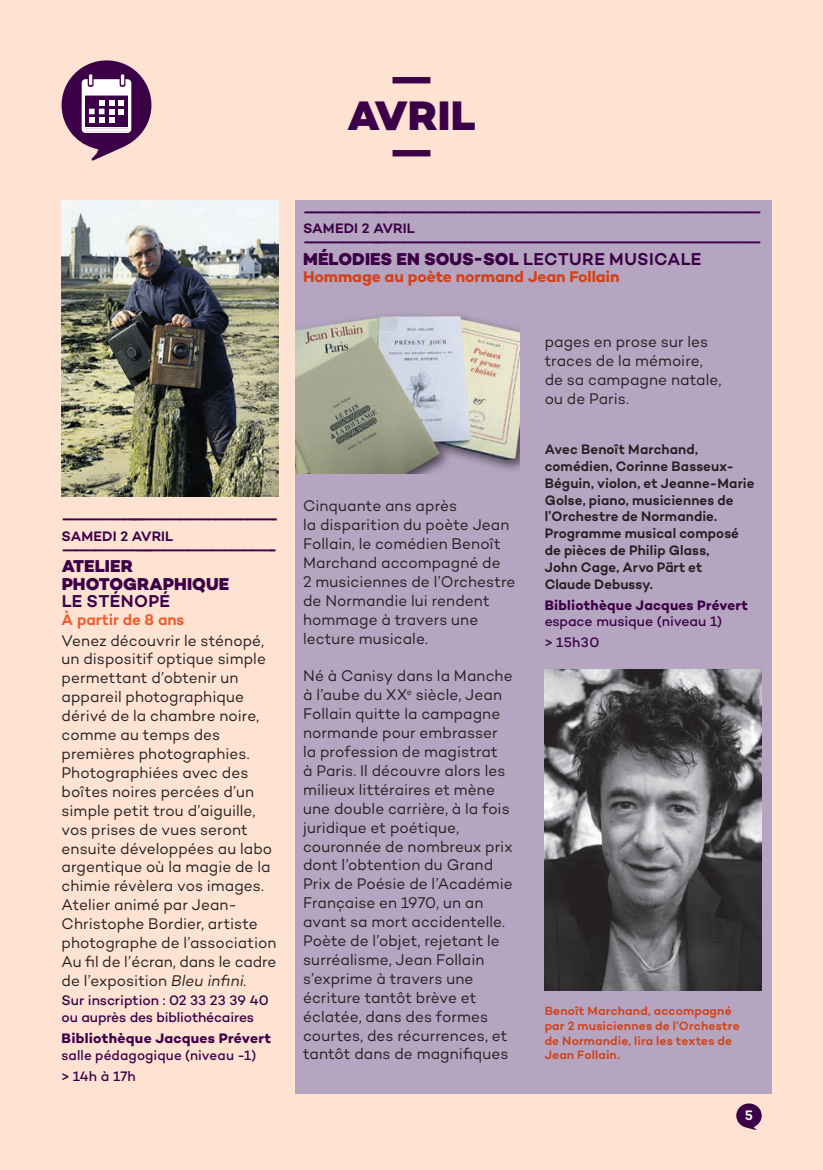
<style>
.page{position:relative;width:823px;height:1170px;background:#fee2d2}
.page>*{position:absolute;margin:0;border:0;box-sizing:border-box;transform-origin:0 0}
.t1{font:800 42px/36.8px "Campton";color:#3c0048;text-align:center}
.t2{font:800 17.5px/17.5px "Campton";letter-spacing:.005em;color:#3c0048}
.t3{font:600 17.5px "Campton";letter-spacing:.02em;color:#3c0048}
.t4{font:15.75px/18.9px "Campton";letter-spacing:.005em;color:#231f20}
.t5{font:700 15.75px "Campton";letter-spacing:-.005em;color:#d0431c}
.t6{font:600 15.75px "Campton";color:#f15929}
.t7{font:700 14px "Campton";letter-spacing:.02em;color:#3c0048}
.t8{font:600 14px/16.8px "Campton";letter-spacing:.01em;color:#231f20}
.t9{font:500 14px/21px "Campton";letter-spacing:-.005em;color:#3c0048}
.t10{font:600 14px "Campton";letter-spacing:.01em;color:#3c0048}
.t11{font:600 14px "Campton";color:#fff}
.t12{font:600 12.25px/14.7px "Campton";letter-spacing:.015em;color:#d0431c}
.s1{font-style:italic}
.s2{font-weight:600}
</style>
<div class="page">
<svg style="left:736px;top:1103px;width:25px;height:27px"></svg>
<img style="left:62px;top:200px;width:216px;height:297px">
<svg style="left:61px;top:60px;width:90px;height:101px"></svg>
<div style="left:295px;top:200px;width:476px;height:893px;background:#b5a5c0"></div>
<img style="left:544px;top:669px;width:217px;height:321px">
<img style="left:295px;top:314px;width:225px;height:160px">
<p class="t7" style="left:62px;top:510px;width:218px">––––––——–---–—–———–––––––––––-</p>
<p class="t10" style="left:62px;top:527px;width:113px">SAMEDI 2 AVRIL</p>
<p class="t7" style="left:62px;top:541px;width:217px">–––––––——–---––———–––––––––––-</p>
<p class="t2" style="left:62px;top:557px;width:169px">ATELIER<br>PHOTOGRAPHIQUE</p>
<p class="t3" style="left:62px;top:590px;width:110px">LE STÉNOPÉ</p>
<p class="t6" style="left:62px;top:609px;width:124px">À partir de 8 ans</p>
<p class="t4" style="left:62px;top:630px;width:216px">Venez découvrir le sténopé, un dispositif optique simple permettant d’obtenir un appareil photographique dérivé de la chambre noire, comme au temps des premières photographies.<br>Photographiées avec des boîtes noires percées d’un simple petit trou d’aiguille, vos prises de vues seront ensuite développées au labo argentique où la magie de la chimie révèlera vos images.<br>Atelier animé par Jean-<br>Christophe Bordier, artiste photographe de l’association<br>Au fil de l’écran, dans le cadre de l’exposition <span class="s1">Bleu infini</span>.</p>
<p class="t9" style="left:62px;top:991px;width:209px;line-height:16.8px">Sur inscription : 02 33 23 39 40 ou auprès des bibliothécaires</p>
<p class="t7" style="left:62px;top:1029px;width:211px">Bibliothèque Jacques Prévert</p>
<p class="t9" style="left:62px;top:1044px;width:196px">salle pédagogique (niveau -1) &gt; 14h à 17h</p>
<h1 class="t1" style="left:347px;top:61px;width:130px">—<br>AVRIL —</h1>
<p class="t7" style="left:303px;top:203px;width:460px">––––––——–---–—–———–––––––––——————————————————————</p>
<p class="t10" style="left:303px;top:220px;width:113px">SAMEDI 2 AVRIL</p>
<p class="t7" style="left:303px;top:234px;width:460px">––––––——–---–—–———–––––––––——————————————————————</p>
<p class="t2" style="left:303px;top:250px;width:399px">MÉLODIES EN SOUS-SOL <span class="s2">LECTURE MUSICALE</span></p>
<p class="t5" style="left:303px;top:267px;width:318px">Hommage au poète normand Jean Follain</p>
<p class="t4" style="left:303px;top:496px;width:214px">Cinquante ans après<br>la disparition du poète Jean<br>Follain, le comédien Benoît<br>Marchand accompagné de<br>2 musiciennes de l’Orchestre de Normandie lui rendent hommage à travers une lecture musicale.</p>
<p class="t4" style="left:303px;top:666px;width:211px">Né à Canisy dans la Manche à l’aube du XX<sup>e</sup> siècle, Jean<br>Follain quitte la campagne normande pour embrasser la profession de magistrat<br>à Paris. Il découvre alors les milieux littéraires et mène une double carrière, à la fois juridique et poétique, couronnée de nombreux prix dont l’obtention du Grand<br>Prix de Poésie de l’Académie<br>Française en 1970, un an avant sa mort accidentelle.<br>Poète de l’objet, rejetant le surréalisme, Jean Follain s’exprime à travers une écriture tantôt brève et éclatée, dans des formes courtes, des récurrences, et tantôt dans de magnifiques</p>
<p class="t4" style="left:544px;top:332px;width:178px">pages en prose sur les traces de la mémoire, de sa campagne natale, ou de Paris.</p>
<p class="t8" style="left:544px;top:441px;width:211px">Avec Benoît Marchand, comédien, Corinne Basseux-<br>Béguin, violon, et Jeanne-Marie<br>Golse, piano, musiciennes de l’Orchestre de Normandie.<br>Programme musical composé de pièces de Philip Glass,<br>John Cage, Arvo Pärt et<br>Claude Debussy.</p>
<p class="t7" style="left:544px;top:596px;width:205px">Bibliothèque Jacques Prévert</p>
<p class="t9" style="left:544px;top:611px;width:179px">espace musique (niveau 1) &gt; 15h30</p>
<p class="t12" style="left:544px;top:1003px;width:197px">Benoît Marchand, accompagné par 2 musiciennes de l’Orchestre de Normandie, lira les textes de<br>Jean Follain.</p>
<p class="t11" style="left:744px;top:1106px;width:10px">5</p>
</div>
